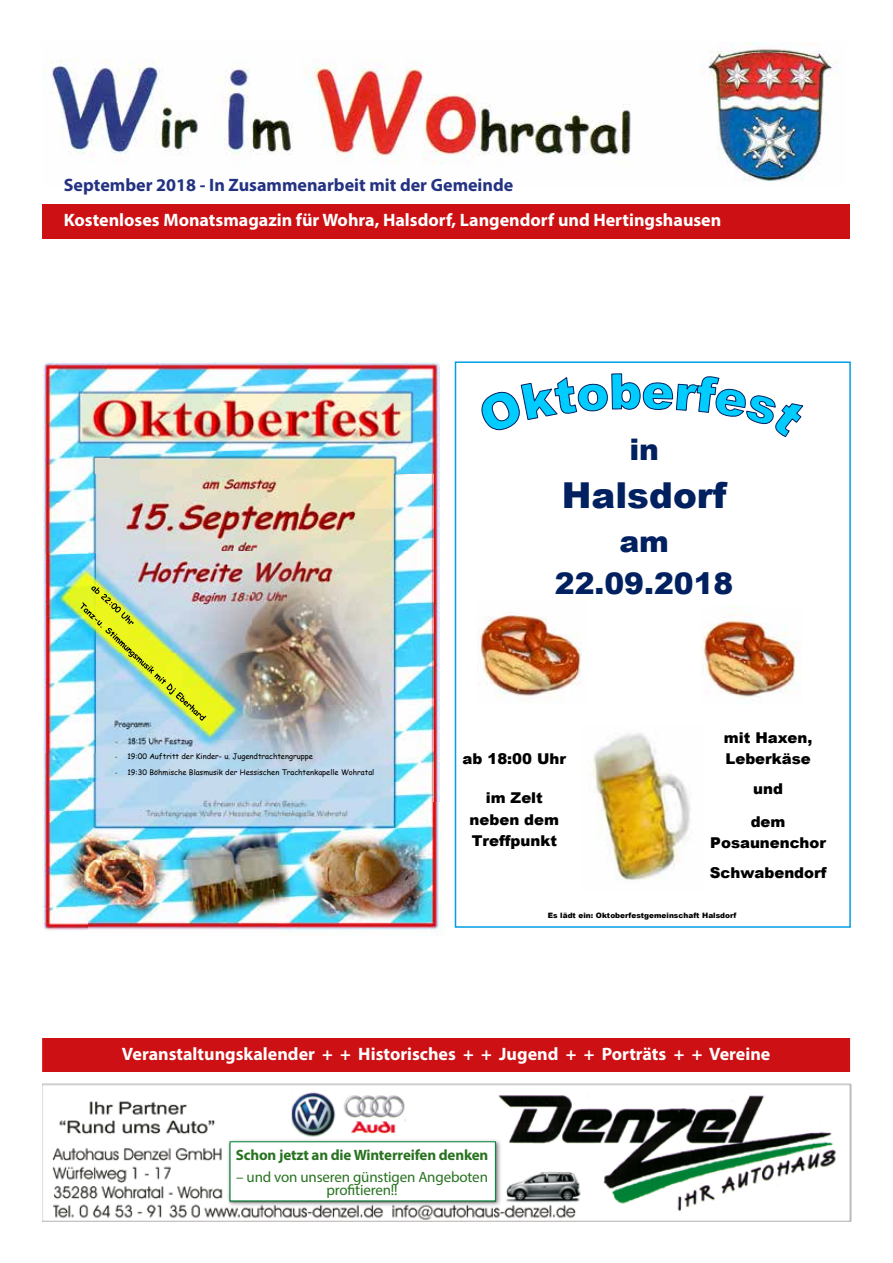
<style>
.page{position:relative;width:893px;height:1263px;background:#fff}
.page>*{position:absolute;margin:0;border:0;box-sizing:border-box;transform-origin:0 0}
.t1{font:900 35.7px "Arial";color:#002060}
.t2{font:900 29.7px/41.8px "Arial";color:#002060;text-align:center}
.t3{font:700 18px "Myriad Pro";color:#fff}
.t4{font:700 18px "Myriad Pro";color:#243282}
.t5{font:15px/13.5px "Myriad Pro";letter-spacing:-.01em;color:#287320;text-align:center}
.t6{font:700 15px "Myriad Pro";letter-spacing:-.01em;color:#287320}
.t7{font:900 14.85px/21px "Arial";color:#000;text-align:center}
.t8{font:7.5px "Comic Sans MS";color:#000}
.t9{font:900 7.35px "Arial";color:#000}
.s1{font-family:"Calibri"}
</style>
<div class="page">
<img style="left:44px;top:43px;width:795px;height:139px">
<img style="left:43px;top:1083px;width:809px;height:139px">
<div style="left:43px;top:204px;width:807px;height:34px;background:#cd1013"></div>
<div style="left:42px;top:1038px;width:809px;height:34px;background:#cd1013"></div>
<div style="left:226px;top:1138px;width:276px;height:69px;background:#000;opacity:.46"></div>
<div style="left:230px;top:1141px;width:266px;height:60px;background:#fff"></div>
<div style="left:414px;top:1092px;width:50px;height:45px;background:#fff"></div>
<svg style="left:481px;top:373px;width:322px;height:64px"></svg>
<img style="left:478px;top:615px;width:104px;height:83px">
<img style="left:701px;top:613px;width:101px;height:84px">
<img style="left:592px;top:733px;width:99px;height:148px">
<div style="left:455px;top:361px;width:396px;height:567px;border:2px solid #009ee3"></div>
<img style="left:43px;top:361px;width:396px;height:569px">
<img style="left:89px;top:451px;width:311px;height:24px">
<img style="left:96px;top:458px;width:14px;height:17px">
<img style="left:82px;top:394px;width:327px;height:45px">
<img style="left:88px;top:475px;width:346px;height:455px">
<img style="left:279px;top:802px;width:163px;height:130px">
<img style="left:44px;top:554px;width:207px;height:198px">
<img style="left:81px;top:586px;width:65px;height:88px">
<p class="t4" style="left:64px;top:173px;width:451px">September 2018 - In Zusammenarbeit mit der Gemeinde</p>
<p class="t3" style="left:64px;top:208px;width:659px">Kostenloses Monatsmagazin für Wohra, Halsdorf, Langendorf und Hertingshausen</p>
<p class="t8" style="left:115px;top:750px;width:199px"><span class="s1">-</span> 19:00 Auftritt der Kinder- u. Jugendtrachtengruppe</p>
<p class="t8" style="left:115px;top:766px;width:261px"><span class="s1">-</span> 19:30 Böhmische Blasmusik der Hessischen Trachtenkapelle Wohratal</p>
<h2 class="t2" style="left:629px;top:427px;width:31px">in</h2>
<h1 class="t1" style="left:562px;top:469px;width:166px">Halsdorf</h1>
<h2 class="t2" style="left:555px;top:520px;width:180px">am<br>22.09.2018</h2>
<p class="t7" style="left:463px;top:747px;width:105px">ab 18:00 Uhr</p>
<p class="t7" style="left:470px;top:787px;width:91px">im Zelt neben dem<br>Treffpunkt</p>
<p class="t7" style="left:724px;top:726px;width:90px;text-align:left">mit Haxen,<br>Leberkäse</p>
<p class="t7" style="left:753px;top:777px;width:31px">und</p>
<p class="t7" style="left:710px;top:810px;width:117px">dem<br>Posaunenchor</p>
<p class="t7" style="left:710px;top:861px;width:118px">Schwabendorf</p>
<p class="t9" style="left:548px;top:910px;width:190px">Es lädt ein: Oktoberfestgemeinschaft Halsdorf</p>
<p class="t3" style="left:122px;top:1042px;width:650px">Veranstaltungskalender + + Historisches + + Jugend + + Porträts + + Vereine</p>
<p class="t6" style="left:236px;top:1145px;width:254px">Schon jetzt an die Winterreifen denken</p>
<p class="t5" style="left:236px;top:1169px;width:253px">– und von unseren günstigen Angeboten profitieren!!</p>
</div>
